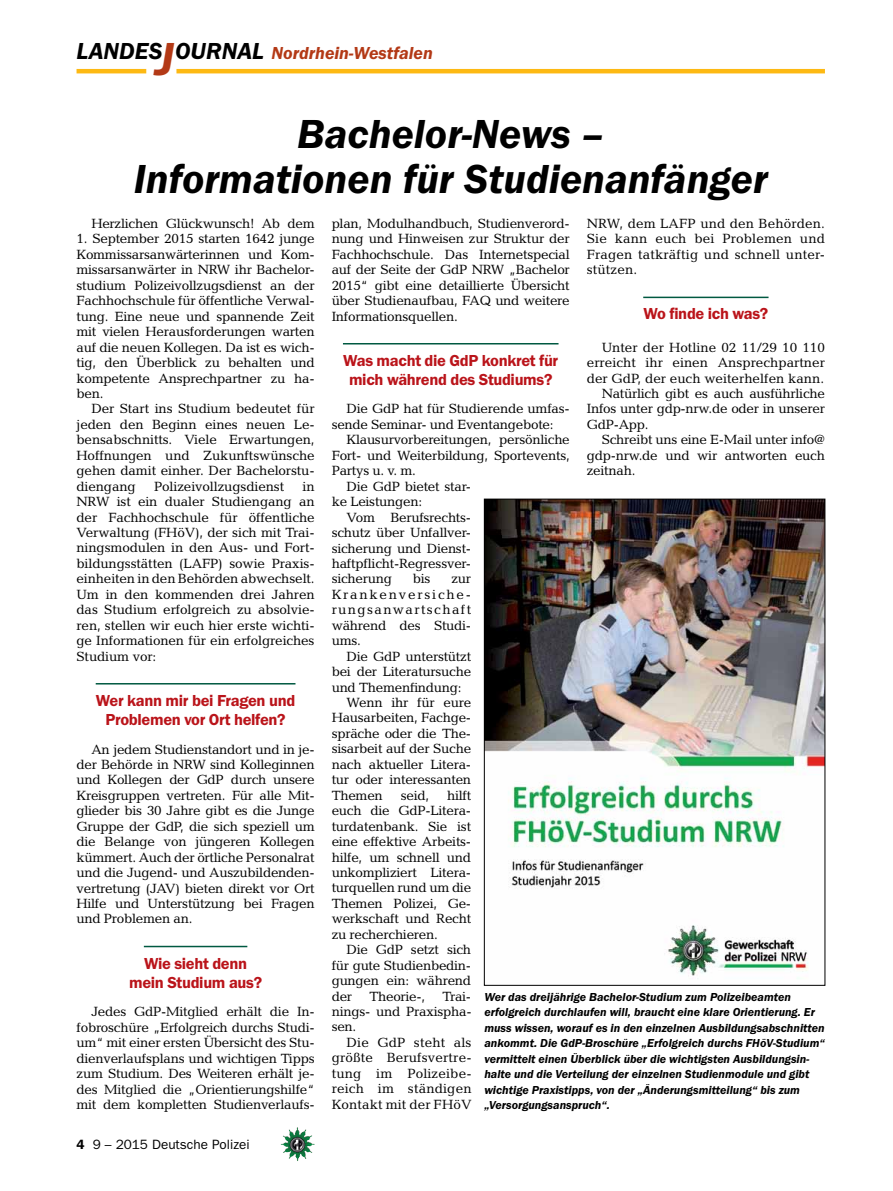
<style>
.page{position:relative;width:893px;height:1191px;background:#fff}
.page>*{position:absolute;margin:0;border:0;box-sizing:border-box;transform-origin:0 0}
.t1{font:italic 600 42px/45px "Franklin Gothic Itc T";color:#000;text-align:center}
.t2{font:italic 600 18px "Franklin Gothic Itc T";color:#b33916}
.t3{font:600 16.5px/19.5px "Franklin Gothic Itc T";letter-spacing:-.02em;color:#ba141a;text-align:center}
.t4{font:13.5px/15.5px "Candida";letter-spacing:-.02em;color:#000;text-align:justify}
.t5{font:13.5px "Candida";color:#000}
.t6{font:13.5px "Franklin Gothic";color:#000}
.t7{font:italic 600 12px/15.5px "Franklin Gothic Itc T";color:#000}
.s1{font-size:24px;color:#000}
.s2{font-size:48px}
.s3{font-weight:600}
</style>
<div class="page">
<hr style="left:77px;top:69px;width:69px;height:4px;background:#fdb913">
<hr style="left:176px;top:69px;width:649px;height:4px;background:#fdb913">
<img style="left:281px;top:1128px;width:16px;height:24px">
<hr style="left:96px;top:683px;width:199px;height:1px;background:#005941">
<hr style="left:144px;top:945px;width:103px;height:2px;background:#005941">
<hr style="left:343px;top:343px;width:215px;height:1px;background:#005941">
<hr style="left:643px;top:297px;width:125px;height:1px;background:#005941">
<img style="left:486px;top:501px;width:337px;height:478px">
<h2 class="t2" style="left:77px;top:42px;width:358px"><span class="s1">LANDES</span><span class="s2">J</span><span class="s1">OURNAL</span> Nordrhein-Westfalen</h2>
<h1 class="t1" style="left:134px;top:111px;width:635px">Bachelor-News –<br>Informationen für Studienanfänger</h1>
<p class="t4" style="left:332px;top:216px;width:240px">plan, Modulhandbuch, Studienverord&shy;nung und Hinweisen zur Struktur der Fachhochschule. Das Internetspecial auf der Seite der GdP NRW „Bachelor 2015“ gibt eine detaillierte Übersicht über Studienaufbau, FAQ und weitere Informationsquellen.</p>
<p class="t3" style="left:343px;top:350px;width:217px">Was macht die GdP konkret für mich während des Studiums?</p>
<p class="t4" style="left:332px;top:401px;width:240px;text-indent:15px">Die GdP hat für Studierende umfas&shy;sende Seminar- und Eventangebote:</p>
<p class="t4" style="left:347px;top:432px;width:225px">Klausurvorbereitungen, persönliche</p>
<p class="t4" style="left:332px;top:447px;width:240px">Fort- und Weiterbildung, Sportevents,</p>
<p class="t4" style="left:332px;top:463px;width:86px">Partys u. v. m.</p>
<p class="t4" style="left:347px;top:478px;width:126px">Die GdP bietet star-</p>
<p class="t4" style="left:332px;top:494px;width:92px">ke Leistungen:</p>
<p class="t4" style="left:347px;top:509px;width:126px">Vom Berufsrechts-</p>
<p class="t4" style="left:332px;top:525px;width:141px">schutz über Unfallver-</p>
<p class="t4" style="left:332px;top:540px;width:141px">sicherung und Dienst-</p>
<p class="t4" style="left:332px;top:555px;width:141px">haftpflicht-Regressver-</p>
<p class="t4" style="left:332px;top:571px;width:62px">sicherung</p>
<p class="t4" style="left:413px;top:571px;width:19px">bis</p>
<p class="t4" style="left:91px;top:216px;width:225px">Herzlichen Glückwunsch! Ab dem</p>
<p class="t4" style="left:77px;top:231px;width:240px">1. September 2015 starten 1642 junge Kommissarsanwärterinnen und Kom&shy;missarsanwärter in NRW ihr Bachelor&shy;studium Polizeivollzugsdienst an der Fachhochschule für öffentliche Verwal&shy;tung. Eine neue und spannende Zeit mit vielen Herausforderungen warten auf die neuen Kollegen. Da ist es wich&shy;tig, den Überblick zu behalten und kompetente Ansprechpartner zu ha&shy;ben.</p>
<p class="t4" style="left:77px;top:401px;width:240px;text-indent:15px">Der Start ins Studium bedeutet für jeden den Beginn eines neuen Le&shy;bensabschnitts. Viele Erwartungen, Hoffnungen und Zukunftswünsche gehen damit einher. Der Bachelorstu&shy;diengang</p>
<p class="t4" style="left:587px;top:216px;width:240px">NRW, dem LAFP und den Behörden.<br>Sie kann euch bei Problemen und Fragen tatkräftig und schnell unter&shy;stützen.</p>
<p class="t3" style="left:643px;top:304px;width:126px">Wo finde ich was?</p>
<p class="t5" style="left:602px;top:339px;width:225px">Unter der Hotline 02 11/29 10 110</p>
<p class="t5" style="left:587px;top:355px;width:240px">erreicht ihr einen Ansprechpartner</p>
<p class="t5" style="left:587px;top:370px;width:239px">der GdP, der euch weiterhelfen kann.</p>
<p class="t4" style="left:602px;top:386px;width:225px">Natürlich gibt es auch ausführliche</p>
<p class="t4" style="left:587px;top:401px;width:240px">Infos unter gdp-nrw.de oder in unserer</p>
<p class="t4" style="left:587px;top:416px;width:63px">GdP-App.</p>
<p class="t4" style="left:602px;top:432px;width:225px">Schreibt uns eine E-Mail unter info@</p>
<p class="t4" style="left:587px;top:447px;width:240px">gdp-nrw.de und wir antworten euch</p>
<p class="t4" style="left:587px;top:463px;width:50px">zeitnah.</p>
<p class="t4" style="left:154px;top:478px;width:132px">Polizeivollzugsdienst</p>
<p class="t4" style="left:77px;top:478px;width:240px;text-indent:226px">in NRW ist ein dualer Studiengang an der Fachhochschule für öffentliche Verwaltung (FHöV), der sich mit Trai&shy;ningsmodulen in den Aus- und Fort&shy;bildungsstätten (LAFP) sowie Praxis&shy;einheiten in den Behörden abwechselt.<br>Um in den kommenden drei Jahren das Studium erfolgreich zu absolvie&shy;ren, stellen wir euch hier erste wichti&shy;ge Informationen für ein erfolgreiches Studium vor:</p>
<p class="t3" style="left:96px;top:690px;width:201px">Wer kann mir bei Fragen und<br>Problemen vor Ort helfen?</p>
<p class="t4" style="left:77px;top:741px;width:240px;text-indent:15px">An jedem Studienstandort und in je&shy;der Behörde in NRW sind Kolleginnen und Kollegen der GdP durch unsere Kreisgruppen vertreten. Für alle Mit&shy;glieder bis 30 Jahre gibt es die Junge Gruppe der GdP, die sich speziell um die Belange von jüngeren Kollegen kümmert. Auch der örtliche Personalrat und die Jugend- und Auszubildenden&shy;vertretung (JAV) bieten direkt vor Ort Hilfe und Unterstützung bei Fragen und Problemen an.</p>
<p class="t3" style="left:129px;top:953px;width:134px">Wie sieht denn mein Studium aus?</p>
<p class="t4" style="left:77px;top:1004px;width:240px;text-indent:15px">Jedes GdP-Mitglied erhält die In&shy;fobroschüre „Erfolgreich durchs Studi&shy;um“ mit einer ersten Übersicht des Stu&shy;dienverlaufsplans und wichtigen Tipps zum Studium. Des Weiteren erhält je&shy;des Mitglied die „Orientierungshilfe“ mit dem kompletten Studienverlaufs-</p>
<p class="t4" style="left:332px;top:571px;width:141px;text-indent:120px">zur Krankenversiche&shy;rungsanwartschaft während des Studi&shy;ums.</p>
<p class="t4" style="left:347px;top:648px;width:126px">Die GdP unterstützt</p>
<p class="t4" style="left:332px;top:664px;width:141px">bei der Literatursuche</p>
<p class="t4" style="left:332px;top:679px;width:131px">und Themenfindung:</p>
<p class="t4" style="left:347px;top:694px;width:126px">Wenn ihr für eure</p>
<p class="t4" style="left:332px;top:710px;width:141px">Hausarbeiten, Fachge-</p>
<p class="t4" style="left:332px;top:725px;width:141px">spräche oder die The-</p>
<p class="t4" style="left:332px;top:741px;width:141px">sisarbeit auf der Suche</p>
<p class="t4" style="left:332px;top:756px;width:141px">nach aktueller Litera-</p>
<p class="t4" style="left:332px;top:772px;width:141px">tur oder interessanten</p>
<p class="t4" style="left:332px;top:787px;width:53px">Themen</p>
<p class="t4" style="left:401px;top:787px;width:30px">seid,</p>
<p class="t4" style="left:332px;top:787px;width:141px;text-indent:115px">hilft euch die GdP-Litera&shy;turdatenbank. Sie ist eine effektive Arbeits&shy;hilfe, um schnell und unkompliziert Litera&shy;turquellen rund um die Themen Polizei, Ge&shy;werkschaft und Recht zu recherchieren.</p>
<p class="t4" style="left:332px;top:942px;width:141px;text-indent:15px">Die GdP setzt sich für gute Studienbedin&shy;gungen ein: während der</p>
<p class="t4" style="left:369px;top:988px;width:57px">Theorie-,</p>
<p class="t4" style="left:332px;top:988px;width:141px;text-indent:111px">Trai&shy;nings- und Praxispha&shy;sen.</p>
<p class="t4" style="left:332px;top:1034px;width:141px;text-indent:15px">Die GdP steht als größte Berufsvertre&shy;tung im Polizeibe&shy;reich im ständigen Kontakt mit der FHöV</p>
<p class="t7" style="left:484px;top:989px;width:342px">Wer das dreijährige Bachelor-Studium zum Polizeibeamten erfolgreich durchlaufen will, braucht eine klare Orientierung. Er muss wissen, worauf es in den einzelnen Ausbildungsabschnitten ankommt. Die GdP-Broschüre „Erfolgreich durchs FHöV-Studium“ vermittelt einen Überblick über die wichtigsten Ausbildungsin&shy;halte und die Verteilung der einzelnen Studienmodule und gibt wichtige Praxistipps, von der „Änderungsmitteilung“ bis zum „Versorgungsanspruch“.</p>
<p class="t6" style="left:77px;top:1136px;width:175px"><span class="s3">4</span> 9 – 2015 Deutsche Polizei</p>
</div>
